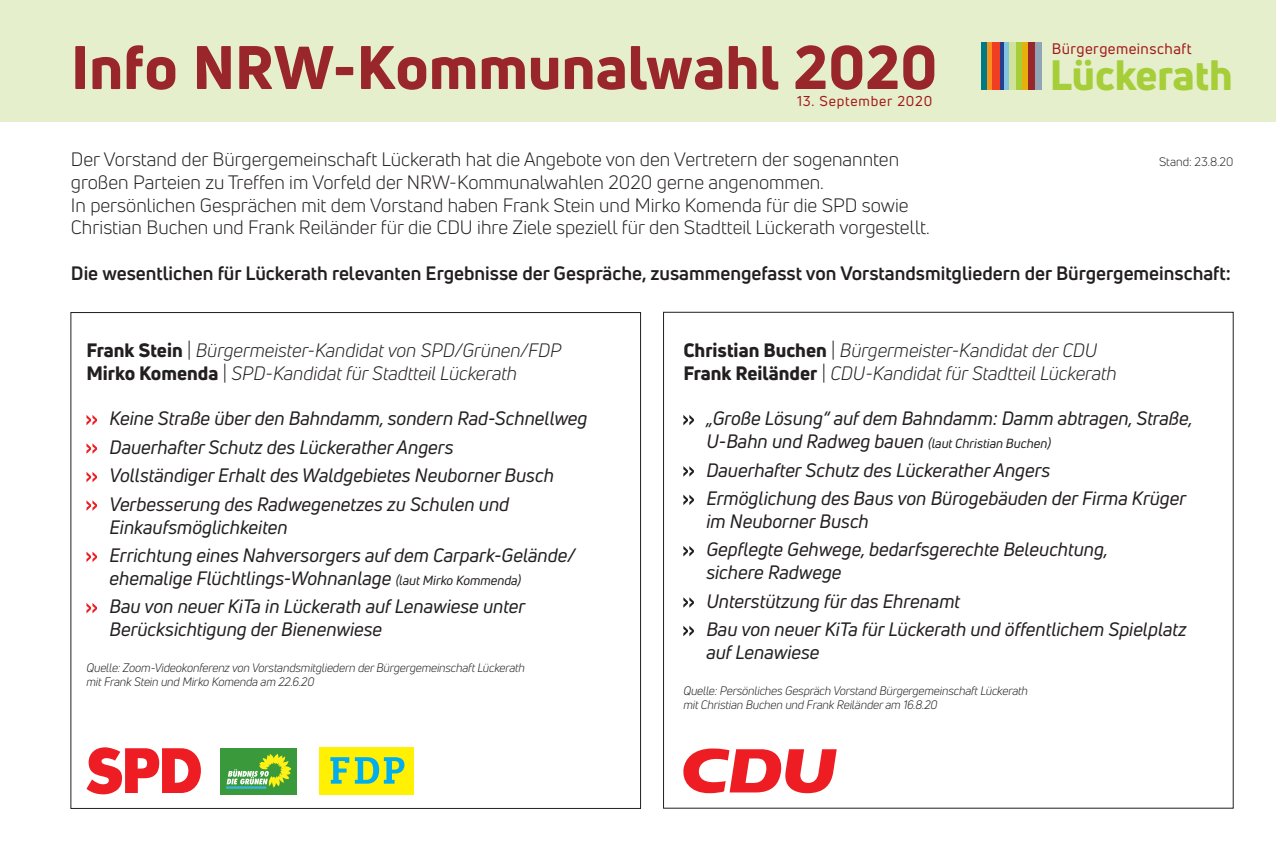
<style>
.page{position:relative;width:1276px;height:851px;background:#fff}
.page>*{position:absolute;margin:0;border:0;box-sizing:border-box;transform-origin:0 0}
.t1{font:800 60px "Uni Neue";color:#98262a}
.t2{font:800 41.5px "Uni Neue";color:#a6ce39}
.t3{font:italic 19px/28.5px "Uni Neue";color:#231f20}
.t4{font:19px/22.8px "Uni Neue";color:#231f20}
.t5{font:italic 19px/22.8px "Uni Neue";color:#231f20}
.t6{font:700 19px "Uni Neue";color:#231f20}
.t7{font:15px "Uni Neue";letter-spacing:.03em;color:#a5181b}
.t8{font:14px "Uni Neue";letter-spacing:.055em;color:#a5181b}
.t9{font:italic 13px "Uni Neue";color:#231f20}
.t10{font:italic 12px/14.4px "Uni Neue";letter-spacing:-.01em;color:#231f20}
.t11{font:12px "Uni Neue";color:#231f20}
.s1{font-weight:800;font-style:normal}
.s2{font-style:normal}
.s3{font-size:13px}
.s4{font-size:19px}
</style>
<div class="page">
<div style="left:0;top:0;width:1276px;height:121px;background:#e5efcb"></div>
<div style="left:1035px;top:43px;width:6px;height:47px;background:#91a3b6"></div>
<div style="left:1015px;top:43px;width:7px;height:47px;background:#a6ce39"></div>
<div style="left:981px;top:43px;width:6px;height:47px;background:#007a84"></div>
<div style="left:1004px;top:43px;width:5px;height:47px;background:#81c4e2"></div>
<div style="left:1009px;top:43px;width:6px;height:47px;background:#d0e39a"></div>
<div style="left:999px;top:43px;width:5px;height:47px;background:#253f8e"></div>
<div style="left:1027px;top:43px;width:8px;height:47px;background:#98262a"></div>
<div style="left:992px;top:43px;width:7px;height:47px;background:#ef3e22"></div>
<div style="left:1022px;top:43px;width:5px;height:47px;background:#e6b00d"></div>
<div style="left:987px;top:43px;width:5px;height:47px;background:#f7931d"></div>
<svg style="left:683px;top:415px;width:11px;height:10px"></svg>
<svg style="left:683px;top:466px;width:11px;height:10px"></svg>
<svg style="left:683px;top:494px;width:11px;height:11px"></svg>
<svg style="left:683px;top:546px;width:11px;height:10px"></svg>
<svg style="left:683px;top:597px;width:11px;height:10px"></svg>
<svg style="left:683px;top:626px;width:11px;height:10px"></svg>
<svg style="left:86px;top:415px;width:11px;height:10px"></svg>
<svg style="left:86px;top:443px;width:11px;height:10px"></svg>
<svg style="left:86px;top:472px;width:11px;height:10px"></svg>
<svg style="left:86px;top:500px;width:11px;height:10px"></svg>
<svg style="left:86px;top:551px;width:11px;height:11px"></svg>
<svg style="left:86px;top:603px;width:11px;height:10px"></svg>
<svg style="left:683px;top:748px;width:153px;height:45px"></svg>
<div style="left:319px;top:747px;width:94px;height:47px;background:#fff101"></div>
<svg style="left:355px;top:757px;width:49px;height:26px"></svg>
<svg style="left:330px;top:757px;width:19px;height:26px"></svg>
<svg style="left:86px;top:747px;width:115px;height:47px"></svg>
<div style="left:220px;top:748px;width:77px;height:46px;background:#3a9a3b"></div>
<svg style="left:226px;top:754px;width:65px;height:34px"></svg>
<h1 class="t1" style="left:71px;top:27px;width:868px">Info NRW-Kommunalwahl 2020</h1>
<p class="t8" style="left:797px;top:92px;width:137px">13. September 2020</p>
<p class="t7" style="left:1051px;top:39px;width:141px">Bürgergemeinschaft</p>
<h2 class="t2" style="left:1049px;top:47px;width:184px">Lückerath</h2>
<p class="t4" style="left:71px;top:148px;width:860px">Der Vorstand der Bürgergemeinschaft Lückerath hat die Angebote von den Vertretern der sogenannten großen Parteien zu Treffen im Vorfeld der NRW-Kommunalwahlen 2020 gerne angenommen.<br>In persönlichen Gesprächen mit dem Vorstand haben Frank Stein und Mirko Komenda für die SPD sowie Christian Buchen und Frank Reiländer für die CDU ihre Ziele speziell für den Stadtteil Lückerath vorgestellt.</p>
<p class="t6" style="left:71px;top:261px;width:1161px">Die wesentlichen für Lückerath relevanten Ergebnisse der Gespräche, zusammengefasst von Vorstandsmitgliedern der Bürgergemeinschaft:</p>
<p class="t11" style="left:1159px;top:154px;width:76px">Stand: 23.8.20</p>
<p class="t5" style="left:86px;top:338px;width:476px"><span class="s1">Frank Stein</span> <span class="s2">|</span> Bürgermeister-Kandidat von SPD/Grünen/FDP<br><span class="s1">Mirko Komenda</span> <span class="s2">|</span> SPD-Kandidat für Stadtteil Lückerath</p>
<p class="t3" style="left:109px;top:404px;width:479px">Keine Straße über den Bahndamm, sondern Rad-Schnellweg Dauerhafter Schutz des Lückerather Angers<br>Vollständiger Erhalt des Waldgebietes Neuborner Busch Verbesserung des Radwegenetzes zu Schulen und</p>
<p class="t3" style="left:109px;top:512px;width:467px">Einkaufsmöglichkeiten<br>Errichtung eines Nahversorgers auf dem Carpark-Gelände/</p>
<p class="t3" style="left:109px;top:563px;width:417px">ehemalige Flüchtlings-Wohnanlage <span class="s3">(laut Mirko Kommenda)<br></span>Bau von neuer KiTa in Lückerath auf Lenawiese unter</p>
<p class="t3" style="left:109px;top:614px;width:274px">Berücksichtigung der Bienenwiese</p>
<p class="t10" style="left:86px;top:660px;width:440px">Quelle: Zoom-Videokonferenz von Vorstandsmitgliedern der Bürgergemeinschaft Lückerath mit Frank Stein und Mirko Komenda am 22.6.20</p>
<p class="t5" style="left:683px;top:338px;width:435px"><span class="s1">Christian Buchen</span> <span class="s2">|</span> Bürgermeister-Kandidat der CDU<br><span class="s1">Frank Reiländer</span> <span class="s2">|</span> CDU-Kandidat für Stadtteil Lückerath</p>
<p class="t3" style="left:706px;top:404px;width:488px">„Große Lösung“ auf dem Bahndamm: Damm abtragen, Straße,</p>
<p class="t9" style="left:706px;top:435px;width:346px"><span class="s4">U-Bahn und Radweg bauen</span> (laut Christian Buchen)</p>
<p class="t3" style="left:706px;top:455px;width:481px">Dauerhafter Schutz des Lückerather Angers<br>Ermöglichung des Baus von Bürogebäuden der Firma Krüger</p>
<p class="t3" style="left:706px;top:506px;width:403px">im Neuborner Busch<br>Gepflegte Gehwege, bedarfsgerechte Beleuchtung,</p>
<p class="t3" style="left:706px;top:558px;width:482px">sichere Radwege<br>Unterstützung für das Ehrenamt<br>Bau von neuer KiTa für Lückerath und öffentlichem Spielplatz</p>
<p class="t3" style="left:706px;top:637px;width:115px">auf Lenawiese</p>
<p class="t10" style="left:683px;top:683px;width:346px">Quelle: Persönliches Gespräch Vorstand Bürgergemeinschaft Lückerath mit Christian Buchen und Frank Reiländer am 16.8.20</p>
</div>
